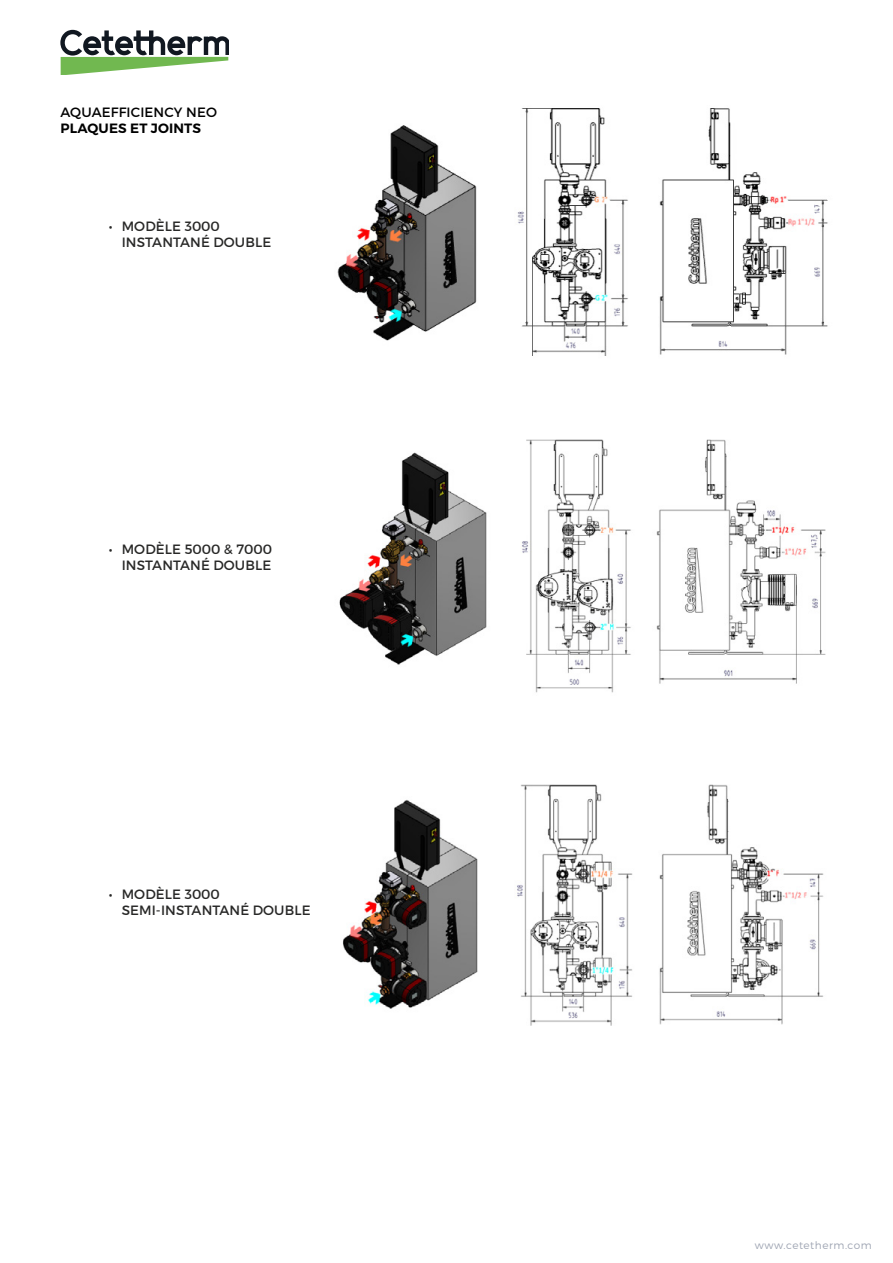
<style>
.page{position:relative;width:893px;height:1263px;background:#fff}
.page>*{position:absolute;margin:0;border:0;box-sizing:border-box;transform-origin:0 0}
.t1{font:13.5px/16.2px "Montserrat";letter-spacing:.01em;color:#282827}
.t2{font:13.5px "Montserrat";letter-spacing:.01em;color:#000}
.t3{font:600 13.5px "Montserrat";letter-spacing:.01em;color:#000}
.t4{font:300 10.5px "Montserrat";letter-spacing:.05em;color:#9fa5b3}
</style>
<div class="page">
<svg style="left:60px;top:30px;width:168px;height:45px"></svg>
<img style="left:339px;top:439px;width:487px;height:254px">
<img style="left:337px;top:108px;width:491px;height:248px">
<img style="left:343px;top:784px;width:481px;height:241px">
<p class="t2" style="left:60px;top:103px;width:158px">AQUAEFFICIENCY NEO</p>
<p class="t3" style="left:60px;top:120px;width:142px">PLAQUES ET JOINTS</p>
<p class="t1" style="left:122px;top:218px;width:151px;text-indent:-13px">• MODÈLE 3000<br>INSTANTANÉ DOUBLE</p>
<p class="t1" style="left:109px;top:541px;width:165px;text-align:right">• MODÈLE 5000 &amp; 7000<br>INSTANTANÉ DOUBLE</p>
<p class="t1" style="left:122px;top:886px;width:190px;text-indent:-13px">• MODÈLE 3000<br>SEMI-INSTANTANÉ DOUBLE</p>
<p class="t4" style="left:755px;top:1239px;width:118px">www.cetetherm.com</p>
</div>
